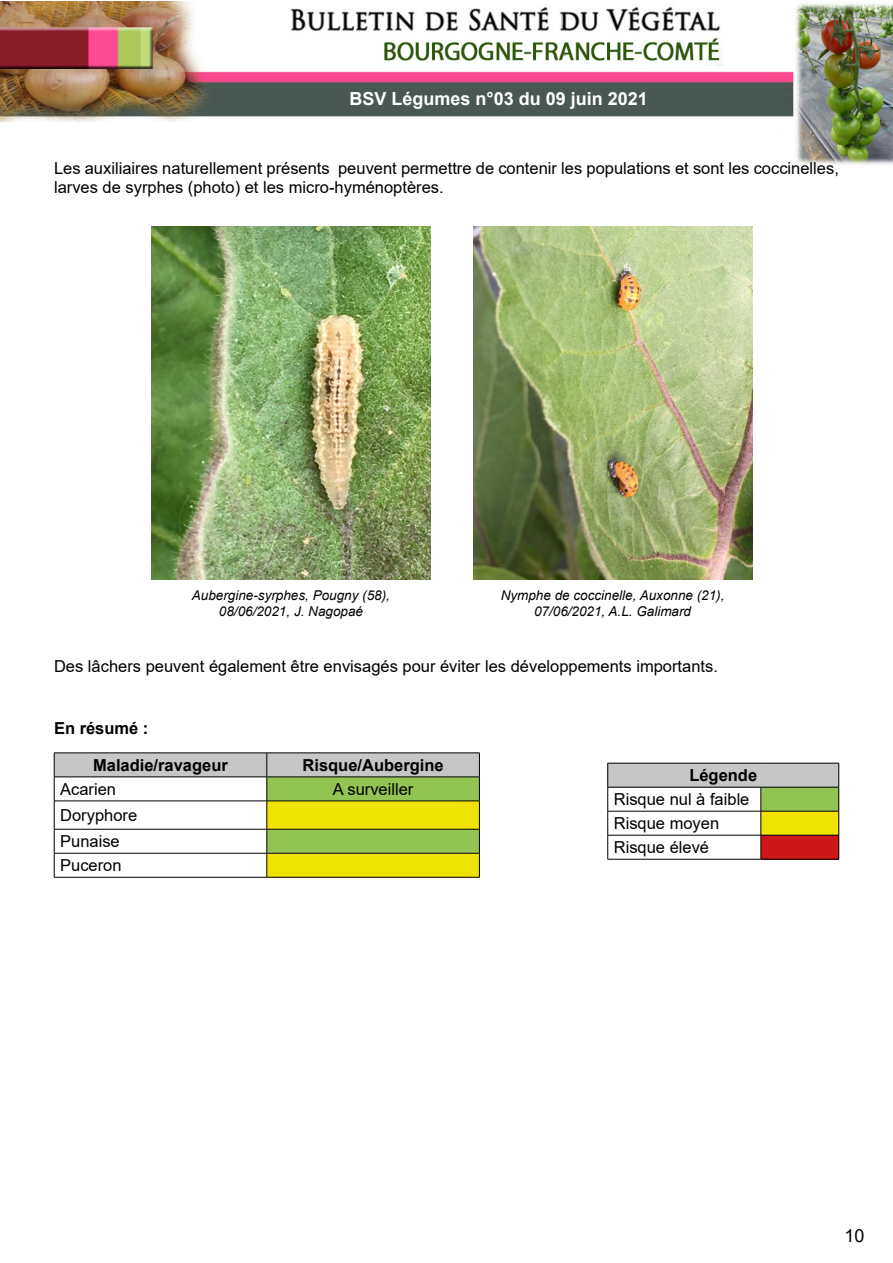
<style>
.page{position:relative;width:893px;height:1263px;background:#fff}
.page>*{position:absolute;margin:0;border:0;box-sizing:border-box;transform-origin:0 0}
.t1{font:700 18px "Arial";color:#fff}
.t2{font:18px "Arial";color:#000}
.t3{font:16.5px/24px "Arial";color:#000}
.t4{font:700 16.5px "Arial";color:#000}
.t5{font:italic 13.5px/16.2px "Arial";color:#000;text-align:center}
</style>
<div class="page">
<img style="left:0;top:1px;width:893px;height:164px">
<div style="left:527px;top:35px;width:200px;height:32px;background:#fff"></div>
<img style="left:381px;top:37px;width:342px;height:28px">
<svg style="left:54px;top:753px;width:426px;height:124px"></svg>
<hr style="left:54px;top:877px;width:213px;height:1px;background:#000">
<hr style="left:267px;top:877px;width:213px;height:1px;background:#000">
<div style="left:608px;top:763px;width:231px;height:24px;background:#c6c6c6"></div>
<div style="left:761px;top:787px;width:78px;height:24px;background:#93c352"></div>
<div style="left:761px;top:811px;width:78px;height:24px;background:#efe304"></div>
<div style="left:761px;top:835px;width:78px;height:24px;background:#cd1719"></div>
<hr style="left:608px;top:763px;width:153px;height:1px;background:#000">
<hr style="left:761px;top:763px;width:78px;height:1px;background:#000">
<hr style="left:608px;top:787px;width:153px;height:1px;background:#000">
<hr style="left:761px;top:787px;width:78px;height:1px;background:#000">
<hr style="left:608px;top:811px;width:153px;height:1px;background:#000">
<hr style="left:761px;top:811px;width:78px;height:1px;background:#000">
<hr style="left:608px;top:835px;width:153px;height:1px;background:#000">
<svg style="left:607px;top:763px;width:1px;height:96px"></svg>
<hr style="left:761px;top:835px;width:78px;height:1px;background:#000">
<svg style="left:761px;top:787px;width:1px;height:72px"></svg>
<svg style="left:838px;top:763px;width:1px;height:96px"></svg>
<hr style="left:608px;top:859px;width:153px;height:1px;background:#000">
<hr style="left:761px;top:859px;width:78px;height:1px;background:#000">
<img style="left:151px;top:226px;width:280px;height:354px">
<img style="left:473px;top:226px;width:279px;height:354px">
<p class="t1" style="left:349px;top:86px;width:300px">BSV Légumes n°03 du 09 juin 2021</p>
<p class="t3" style="left:54px;top:158px;width:786px;line-height:19.8px">Les auxiliaires naturellement présents peuvent permettre de contenir les populations et sont les coccinelles, larves de syrphes (photo) et les micro-hyménoptères.</p>
<p class="t5" style="left:192px;top:587px;width:200px">Aubergine-syrphes, Pougny (58),<br>08/06/2021, J. Nagopaé</p>
<p class="t5" style="left:501px;top:587px;width:225px">Nymphe de coccinelle, Auxonne (21),<br>07/06/2021, A.L. Galimard</p>
<p class="t3" style="left:54px;top:654px;width:665px">Des lâchers peuvent également être envisagés pour éviter les développements importants.</p>
<p class="t4" style="left:54px;top:716px;width:96px">En résumé :</p>
<p class="t4" style="left:93px;top:753px;width:136px">Maladie/ravageur</p>
<p class="t4" style="left:302px;top:753px;width:143px">Risque/Aubergine</p>
<p class="t3" style="left:60px;top:777px;width:57px">Acarien</p>
<p class="t3" style="left:333px;top:777px;width:82px">A surveiller</p>
<p class="t3" style="left:60px;top:802px;width:79px;line-height:26.1px">Doryphore<br>Punaise</p>
<p class="t3" style="left:60px;top:853px;width:63px">Puceron</p>
<p class="t4" style="left:689px;top:764px;width:69px">Légende</p>
<p class="t3" style="left:614px;top:787px;width:137px">Risque nul à faible<br>Risque moyen<br>Risque élevé</p>
<p class="t2" style="left:845px;top:1223px;width:22px">10</p>
</div>
